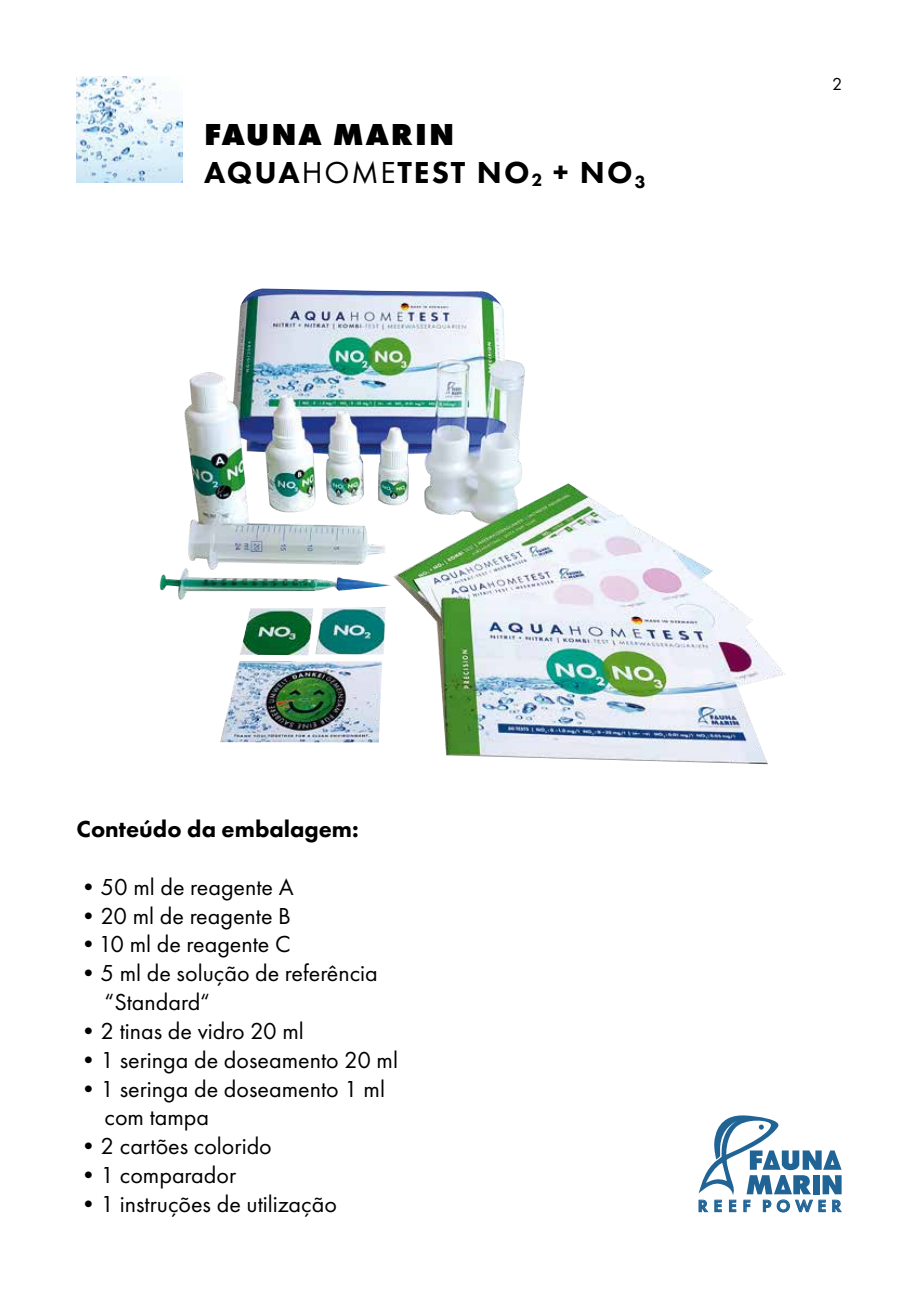
<style>
.page{position:relative;width:919px;height:1289px;background:#fff}
.page>*{position:absolute;margin:0;border:0;box-sizing:border-box;transform-origin:0 0}
.t1{font:800 31.5px/37.8px "Futura PT";letter-spacing:.06em;color:#000}
.t2{font:24px/28.8px "Futura PT";color:#000}
.t3{font:800 24px "Futura PT";color:#000}
.t4{font:18px "Futura PT";color:#000}
.t5{font:600 17.25px "Futura PT";letter-spacing:.31em;color:#206496}
.s1{font-style:inherit}
.s2{font-weight:400}
</style>
<div class="page">
<img style="left:77px;top:77px;width:106px;height:106px">
<svg style="left:698px;top:1115px;width:143px;height:79px"></svg>
<img style="left:159px;top:288px;width:626px;height:476px">
<h1 class="t1" style="left:204px;top:115px;width:443px"><span class="s1">FAUNA MARIN<br></span>AQUA<span class="s2">HOME</span>TEST NO<sub>2</sub> + NO<sub>3</sub></h1>
<p class="t4" style="left:832px;top:74px;width:12px">2</p>
<p class="t3" style="left:77px;top:814px;width:284px">Conteúdo da embalagem:</p>
<p class="t2" style="left:77px;top:872px;width:218px">•50 ml de reagente A</p>
<p class="t2" style="left:77px;top:901px;width:216px">•20 ml de reagente B</p>
<p class="t2" style="left:77px;top:930px;width:215px">•10 ml de reagente C</p>
<p class="t2" style="left:104px;top:958px;width:275px;text-indent:-28px">•5 ml de solução de referência “Standard“</p>
<p class="t2" style="left:77px;top:1016px;width:229px">•2 tinas de vidro 20 ml</p>
<p class="t2" style="left:77px;top:1045px;width:323px">•1 seringa de doseamento 20 ml</p>
<p class="t2" style="left:104px;top:1074px;width:282px;text-indent:-28px">•1 seringa de doseamento 1 ml com tampa</p>
<p class="t2" style="left:77px;top:1131px;width:197px">•2 cartões colorido</p>
<p class="t2" style="left:77px;top:1160px;width:161px">•1 comparador</p>
<p class="t2" style="left:77px;top:1189px;width:262px">•1 instruções de utilização</p>
<p class="t5" style="left:697px;top:1195px;width:145px">REEF POWER</p>
</div>
